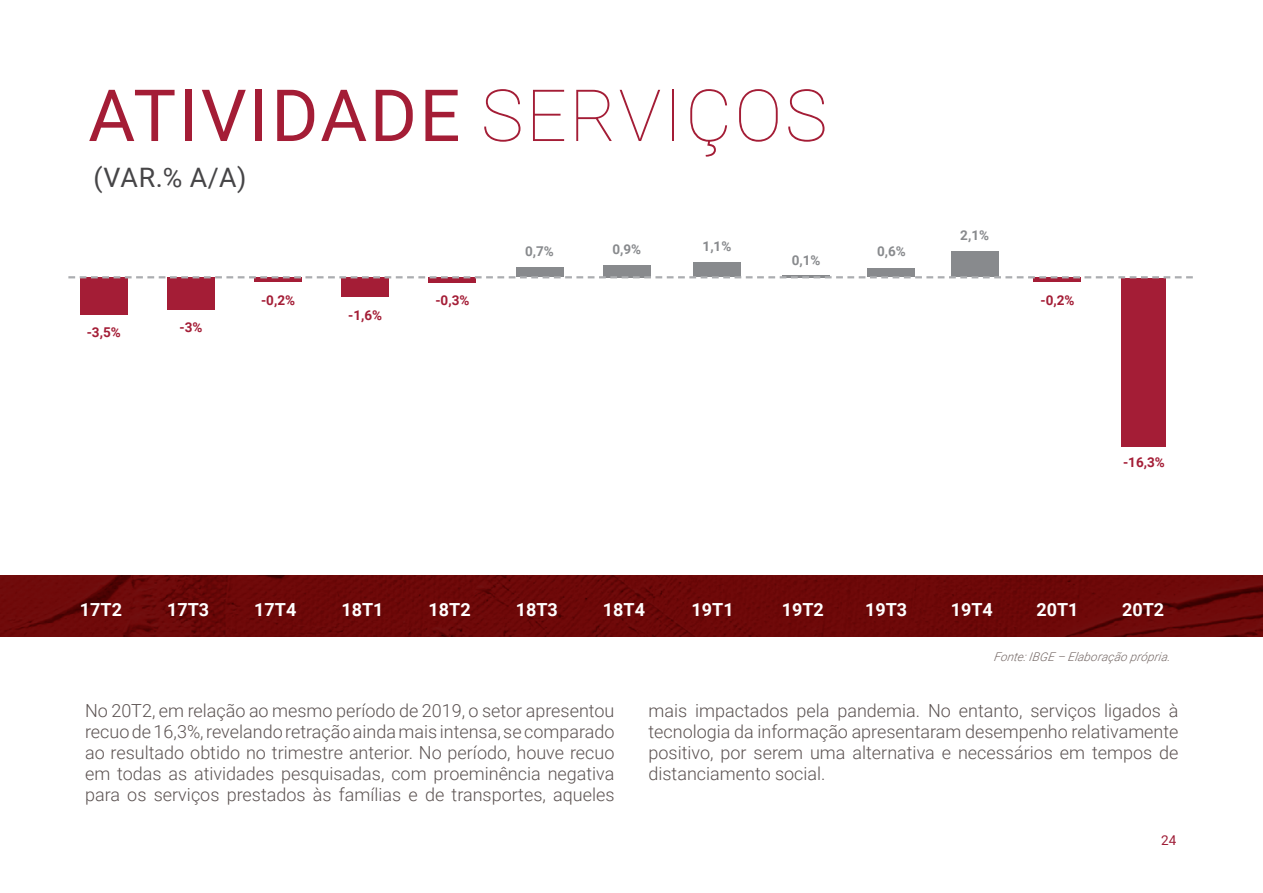
<style>
.page{position:relative;width:1263px;height:893px;background:#fff}
.page>*{position:absolute;margin:0;border:0;box-sizing:border-box;transform-origin:0 0}
.t1{font:72px "Roboto";letter-spacing:.035em;color:#a41d36}
.t2{font:26.85px "Roboto";color:#464547}
.t3{font:300 18px/21px "Roboto";color:#5c5352;text-align:justify}
.t4{font:700 18px "Roboto";color:#fff}
.t5{font:700 13.5px "Roboto";color:#a41d36}
.t6{font:700 13.5px "Roboto";color:#888a8d}
.t7{font:13.5px "Roboto";color:#9e1c36}
.t8{font:italic 300 12px "Roboto";color:#746865}
.s1{font-weight:100}
</style>
<div class="page">
<div style="left:80px;top:277px;width:48px;height:38px;background:#a41d36"></div>
<div style="left:167px;top:277px;width:48px;height:33px;background:#a41d36"></div>
<div style="left:341px;top:277px;width:48px;height:19px;background:#a41d36"></div>
<svg style="left:254px;top:278px;width:48px;height:4px"></svg>
<svg style="left:1033px;top:278px;width:48px;height:4px"></svg>
<svg style="left:428px;top:278px;width:48px;height:4px"></svg>
<div style="left:603px;top:265px;width:48px;height:12px;background:#888a8d"></div>
<div style="left:693px;top:262px;width:48px;height:15px;background:#888a8d"></div>
<div style="left:951px;top:252px;width:48px;height:25px;background:#888a8d"></div>
<div style="left:516px;top:267px;width:47px;height:10px;background:#888a8d"></div>
<div style="left:867px;top:268px;width:48px;height:9px;background:#888a8d"></div>
<hr style="left:782px;top:275px;width:48px;height:2px;background:#888a8d">
<img style="left:0;top:576px;width:1263px;height:61px">
<div style="left:1121px;top:278px;width:45px;height:168px;background:#a41d36"></div>
<svg style="left:68px;top:276px;width:1125px;height:2px"></svg>
<h1 class="t1" style="left:88px;top:65px;width:741px">ATIVIDADE <span class="s1">SERVIÇOS</span></h1>
<h2 class="t2" style="left:94px;top:159px;width:154px">(VAR.% A/A)</h2>
<p class="t5" style="left:87px;top:323px;width:35px">-3,5%</p>
<p class="t5" style="left:179px;top:317px;width:24px">-3%</p>
<p class="t6" style="left:612px;top:239px;width:30px">0,9%</p>
<p class="t6" style="left:702px;top:236px;width:30px">1,1%</p>
<p class="t6" style="left:525px;top:241px;width:30px">0,7%</p>
<p class="t6" style="left:877px;top:241px;width:30px">0,6%</p>
<p class="t6" style="left:792px;top:251px;width:30px">0,1%</p>
<p class="t6" style="left:960px;top:226px;width:30px">2,1%</p>
<p class="t5" style="left:261px;top:290px;width:35px">-0,2%</p>
<p class="t5" style="left:435px;top:290px;width:35px">-0,3%</p>
<p class="t5" style="left:1040px;top:290px;width:35px">-0,2%</p>
<p class="t5" style="left:348px;top:305px;width:35px">-1,6%</p>
<p class="t5" style="left:1123px;top:453px;width:43px">-16,3%</p>
<p class="t4" style="left:80px;top:597px;width:44px">17T2</p>
<p class="t4" style="left:167px;top:597px;width:44px">17T3</p>
<p class="t4" style="left:254px;top:597px;width:44px">17T4</p>
<p class="t4" style="left:341px;top:597px;width:44px">18T1</p>
<p class="t4" style="left:429px;top:597px;width:44px">18T2</p>
<p class="t4" style="left:516px;top:597px;width:44px">18T3</p>
<p class="t4" style="left:603px;top:597px;width:44px">18T4</p>
<p class="t4" style="left:692px;top:597px;width:44px">19T1</p>
<p class="t4" style="left:782px;top:597px;width:44px">19T2</p>
<p class="t4" style="left:865px;top:597px;width:44px">19T3</p>
<p class="t4" style="left:951px;top:597px;width:44px">19T4</p>
<p class="t4" style="left:1036px;top:597px;width:44px">20T1</p>
<p class="t4" style="left:1122px;top:597px;width:44px">20T2</p>
<p class="t3" style="left:85px;top:699px;width:531px">No 20T2, em relação ao mesmo período de 2019, o setor apresentou recuo de 16,3%, revelando retração ainda mais intensa, se comparado ao resultado obtido no trimestre anterior. No período, houve recuo em todas as atividades pesquisadas, com proeminência negativa para os serviços prestados às famílias e de transportes, aqueles</p>
<p class="t8" style="left:994px;top:648px;width:181px">Fonte:IBGE – Elaboração p róp ria.</p>
<p class="t3" style="left:648px;top:699px;width:532px">mais impactados pela pandemia. No entanto, serviços ligados à tecnologia da informação apresentaram desempenho relativamente positivo, por serem uma alternativa e necessários em tempos de distanciamento social.</p>
<p class="t7" style="left:1161px;top:831px;width:17px">24</p>
</div>
